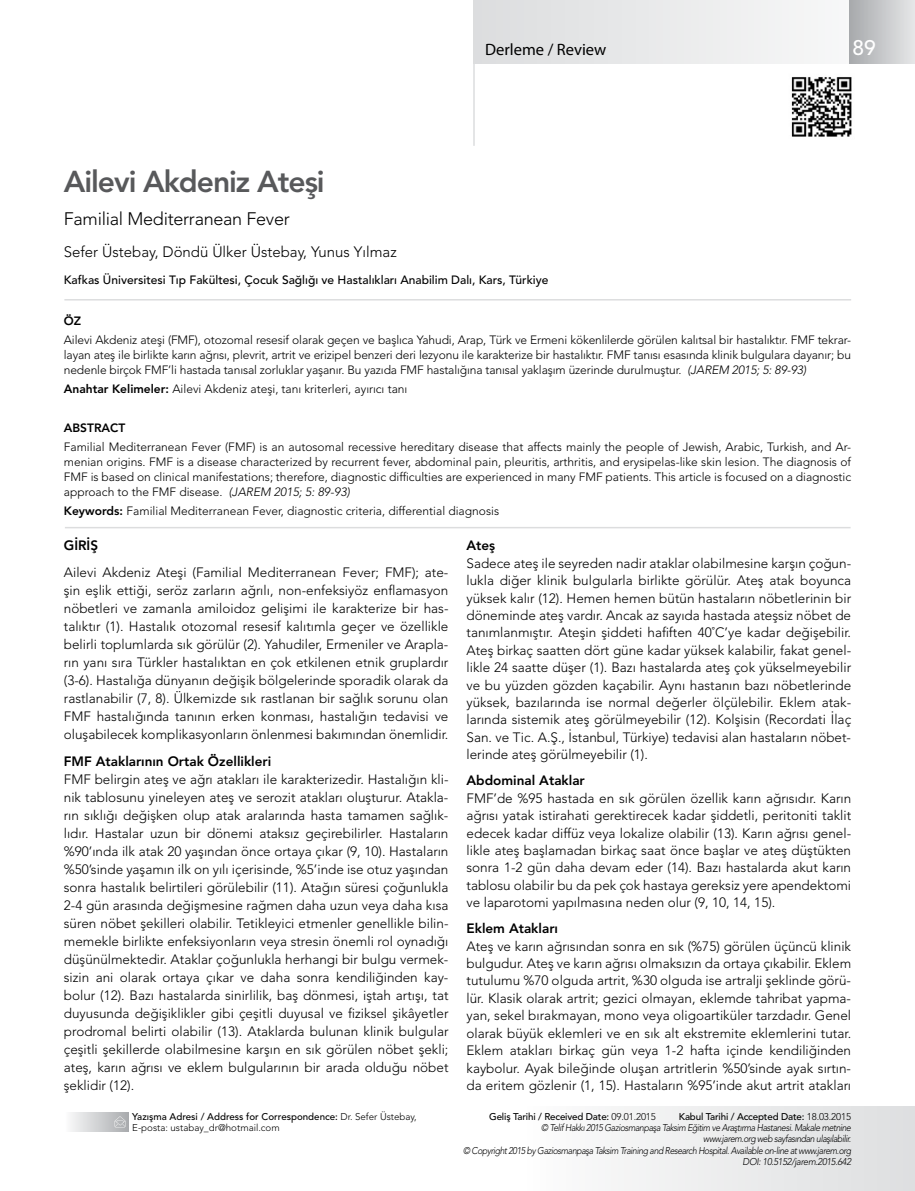
<style>
.page{position:relative;width:915px;height:1191px;background:#fff}
.page>*{position:absolute;margin:0;border:0;box-sizing:border-box;transform-origin:0 0}
.t1{font:800 30px "Avenir LT Std";letter-spacing:-.035em;color:#58595b}
.t2{font:500 21px "Avenir LT Std";color:#fff}
.t3{font:300 18px "Avenir LT Std";letter-spacing:-.015em;color:#000}
.t4{font:16.5px "Myriad Pro";color:#000}
.t5{font:300 15px "Avenir LT Std";color:#000}
.t6{font:300 13.5px/18px "Avenir LT Std";color:#000;text-align:justify}
.t7{font:800 13.5px "Avenir LT Std";color:#000}
.t8{font:300 12px/15px "Avenir LT Std";color:#000;text-align:justify}
.t9{font:500 12px "Avenir LT Std";color:#000}
.t10{font:800 12px "Avenir LT Std";color:#000}
.t11{font:italic 300 9.75px/11.4px "Avenir LT Std";letter-spacing:-.05em;color:#000;text-align:right;scale:.9 1}
.t12{font:300 9.75px/11.4px "Avenir LT Std";color:#000}
.t13{font:500 9.75px "Avenir LT Std";letter-spacing:-.015em;color:#000}
.s1{font-style:italic}
.s2{font-weight:800}
.s3{font-weight:500}
.s4{font-weight:500;font-style:normal}
.s5{font-style:normal}
.s6{font-weight:300}
</style>
<div class="page">
<hr style="left:65px;top:527px;width:785px;height:1px;background:#dcddde">
<hr style="left:64px;top:299px;width:786px;height:1px;background:#dcddde">
<div style="left:521px;top:1107px;width:393px;height:84px;background:linear-gradient(to right,#fdfdfd,#dddee0)"></div>
<div style="left:64px;top:1112px;width:65px;height:19px;background:linear-gradient(to right,#fdfdfe,#a8abad)"></div>
<svg style="left:114px;top:1116px;width:12px;height:11px"></svg>
<div style="left:473px;top:0;width:439px;height:64px;background:linear-gradient(to bottom,#eaeaeb,#eaeaeb)"></div>
<div style="left:849px;top:0;width:65px;height:64px;background:linear-gradient(to right,#a7a9ac,#e5e6e7)"></div>
<hr style="left:473px;top:44px;width:1px;height:102px;background:#dcddde">
<img style="left:791px;top:77px;width:61px;height:60px">
<p class="t4" style="left:485px;top:40px;width:123px">Derleme / Review</p>
<h2 class="t2" style="left:852px;top:35px;width:25px">89</h2>
<h1 class="t1" style="left:64px;top:164px;width:262px">Ailevi Akdeniz Ateşi</h1>
<h3 class="t3" style="left:64px;top:208px;width:227px">Familial Mediterranean Fever</h3>
<p class="t5" style="left:64px;top:243px;width:334px">Sefer Üstebay, Döndü Ülker Üstebay, Yunus Yılmaz</p>
<p class="t9" style="left:64px;top:272px;width:486px">Kafkas Üniversitesi Tıp Fakültesi, Çocuk Sağlığı ve Hastalıkları Anabilim Dalı, Kars, Türkiye</p>
<p class="t10" style="left:64px;top:313px;width:19px">ÖZ</p>
<p class="t8" style="left:64px;top:332px;width:788px">Ailevi Akdeniz ateşi (FMF), otozomal resesif olarak geçen ve başlıca Yahudi, Arap, Türk ve Ermeni kökenlilerde görülen kalıtsal bir hastalıktır. FMF tekrar&shy;layan ateş ile birlikte karın ağrısı, plevrit, artrit ve erizipel benzeri deri lezyonu ile karakterize bir hastalıktır. FMF tanısı esasında klinik bulgulara dayanır; bu nedenle birçok FMF’li hastada tanısal zorluklar yaşanır. Bu yazıda FMF hastalığına tanısal yaklaşım üzerinde durulmuştur. <span class="s1">(JAREM 2015; 5: 89-93)</span></p>
<p class="t8" style="left:64px;top:381px;width:345px"><span class="s2">Anahtar Kelimeler:</span> Ailevi Akdeniz ateşi, tanı kriterleri, ayırıcı tanı</p>
<p class="t10" style="left:64px;top:420px;width:63px">ABSTRACT</p>
<p class="t8" style="left:64px;top:439px;width:788px">Familial Mediterranean Fever (FMF) is an autosomal recessive hereditary disease that affects mainly the people of Jewish, Arabic, Turkish, and Ar&shy;menian origins. FMF is a disease characterized by recurrent fever, abdominal pain, pleuritis, arthritis, and erysipelas-like skin lesion. The diagnosis of FMF is based on clinical manifestations; therefore, diagnostic difficulties are experienced in many FMF patients. This article is focused on a diagnostic approach to the FMF disease. <span class="s1">(JAREM 2015; 5: 89-93)</span></p>
<p class="t8" style="left:64px;top:503px;width:436px"><span class="s2">Keywords:</span> Familial Mediterranean Fever, diagnostic criteria, differential diagnosis</p>
<p class="t7" style="left:64px;top:537px;width:36px">GİRİŞ</p>
<p class="t6" style="left:64px;top:563px;width:386px">Ailevi Akdeniz Ateşi (Familial Mediterranean Fever; FMF); ate&shy;şin eşlik ettiği, seröz zarların ağrılı, non-enfeksiyöz enflamasyon nöbetleri ve zamanla amiloidoz gelişimi ile karakterize bir has&shy;talıktır (1). Hastalık otozomal resesif kalıtımla geçer ve özellikle belirli toplumlarda sık görülür (2). Yahudiler, Ermeniler ve Arapla&shy;rın yanı sıra Türkler hastalıktan en çok etkilenen etnik gruplardır (3-6). Hastalığa dünyanın değişik bölgelerinde sporadik olarak da rastlanabilir (7, 8). Ülkemizde sık rastlanan bir sağlık sorunu olan FMF hastalığında tanının erken konması, hastalığın tedavisi ve oluşabilecek komplikasyonların önlenmesi bakımından önemlidir.</p>
<p class="t7" style="left:64px;top:752px;width:209px">FMF Ataklarının Ortak Özellikleri</p>
<p class="t6" style="left:64px;top:770px;width:386px">FMF belirgin ateş ve ağrı atakları ile karakterizedir. Hastalığın kli&shy;nik tablosunu yineleyen ateş ve serozit atakları oluşturur. Atakla&shy;rın sıklığı değişken olup atak aralarında hasta tamamen sağlık&shy;lıdır. Hastalar uzun bir dönemi ataksız geçirebilirler. Hastaların %90’ında ilk atak 20 yaşından önce ortaya çıkar (9, 10). Hastaların %50’sinde yaşamın ilk on yılı içerisinde, %5’inde ise otuz yaşından sonra hastalık belirtileri görülebilir (11). Atağın süresi çoğunlukla 2-4 gün arasında değişmesine rağmen daha uzun veya daha kısa süren nöbet şekilleri olabilir. Tetikleyici etmenler genellikle bilin&shy;memekle birlikte enfeksiyonların veya stresin önemli rol oynadığı düşünülmektedir. Ataklar çoğunlukla herhangi bir bulgu vermek&shy;sizin ani olarak ortaya çıkar ve daha sonra kendiliğinden kay&shy;bolur (12). Bazı hastalarda sinirlilik, baş dönmesi, iştah artışı, tat duyusunda değişiklikler gibi çeşitli duyusal ve fiziksel şikâyetler prodromal belirti olabilir (13). Ataklarda bulunan klinik bulgular çeşitli şekillerde olabilmesine karşın en sık görülen nöbet şekli; ateş, karın ağrısı ve eklem bulgularının bir arada olduğu nöbet şeklidir (12).</p>
<p class="t12" style="left:132px;top:1110px;width:286px"><span class="s3">Yazışma Adresi / Address for Correspondence:</span> Dr. Sefer Üstebay,<br>E-posta: ustabay_dr@hotmail.com</p>
<p class="t7" style="left:466px;top:537px;width:30px">Ateş</p>
<p class="t6" style="left:466px;top:554px;width:386px;line-height:17.4px">Sadece ateş ile seyreden nadir ataklar olabilmesine karşın çoğun&shy;lukla diğer klinik bulgularla birlikte görülür. Ateş atak boyunca yüksek kalır (12). Hemen hemen bütün hastaların nöbetlerinin bir döneminde ateş vardır. Ancak az sayıda hastada ateşsiz nöbet de tanımlanmıştır. Ateşin şiddeti hafiften 40˚C’ye kadar değişebilir.<br>Ateş birkaç saatten dört güne kadar yüksek kalabilir, fakat genel&shy;likle 24 saatte düşer (1). Bazı hastalarda ateş çok yükselmeyebilir ve bu yüzden gözden kaçabilir. Aynı hastanın bazı nöbetlerinde yüksek, bazılarında ise normal değerler ölçülebilir. Eklem atak&shy;larında sistemik ateş görülmeyebilir (12). Kolşisin (Recordati İlaç San. ve Tic. A.Ş., İstanbul, Türkiye) tedavisi alan hastaların nöbet&shy;lerinde ateş görülmeyebilir (1).</p>
<p class="t7" style="left:466px;top:772px;width:120px">Abdominal Ataklar</p>
<p class="t6" style="left:466px;top:789px;width:386px;line-height:17.4px">FMF’de %95 hastada en sık görülen özellik karın ağrısıdır. Karın ağrısı yatak istirahati gerektirecek kadar şiddetli, peritoniti taklit edecek kadar diffüz veya lokalize olabilir (13). Karın ağrısı genel&shy;likle ateş başlamadan birkaç saat önce başlar ve ateş düştükten sonra 1-2 gün daha devam eder (14). Bazı hastalarda akut karın tablosu olabilir bu da pek çok hastaya gereksiz yere apendektomi ve laparotomi yapılmasına neden olur (9, 10, 14, 15).</p>
<p class="t7" style="left:466px;top:920px;width:93px">Eklem Atakları</p>
<p class="t6" style="left:466px;top:937px;width:386px;line-height:17.4px">Ateş ve karın ağrısından sonra en sık (%75) görülen üçüncü klinik bulgudur. Ateş ve karın ağrısı olmaksızın da ortaya çıkabilir. Eklem tutulumu %70 olguda artrit, %30 olguda ise artralji şeklinde görü&shy;lür. Klasik olarak artrit; gezici olmayan, eklemde tahribat yapma&shy;yan, sekel bırakmayan, mono veya oligoartiküler tarzdadır. Genel olarak büyük eklemleri ve en sık alt ekstremite eklemlerini tutar.<br>Eklem atakları birkaç gün veya 1-2 hafta içinde kendiliğinden kaybolur. Ayak bileğinde oluşan artritlerin %50’sinde ayak sırtın&shy;da eritem gözlenir (1, 15). Hastaların %95’inde akut artrit atakları</p>
<p class="t11" style="left:463px;top:1110px;width:432px"><span class="s4">Kabul Tarihi / Accepted Date:</span> <span class="s5">18.03.2015<br></span>© Telif Hakkı 2015 Gaziosmanpaşa Taksim Eğitim ve Araştırma Hastanesi. Makale metnine<br>www.jarem.org web sayfasından ulaşılabilir.<br>© Copyright 2015 by Gaziosmanpaşa Taksim Training and Research Hospital. Available on-line at www.jarem.org DOI: 10.5152/jarem.2015.642</p>
<p class="t13" style="left:489px;top:1110px;width:168px">Geliş Tarihi / Received Date: <span class="s6">09.01.2015</span></p>
</div>
